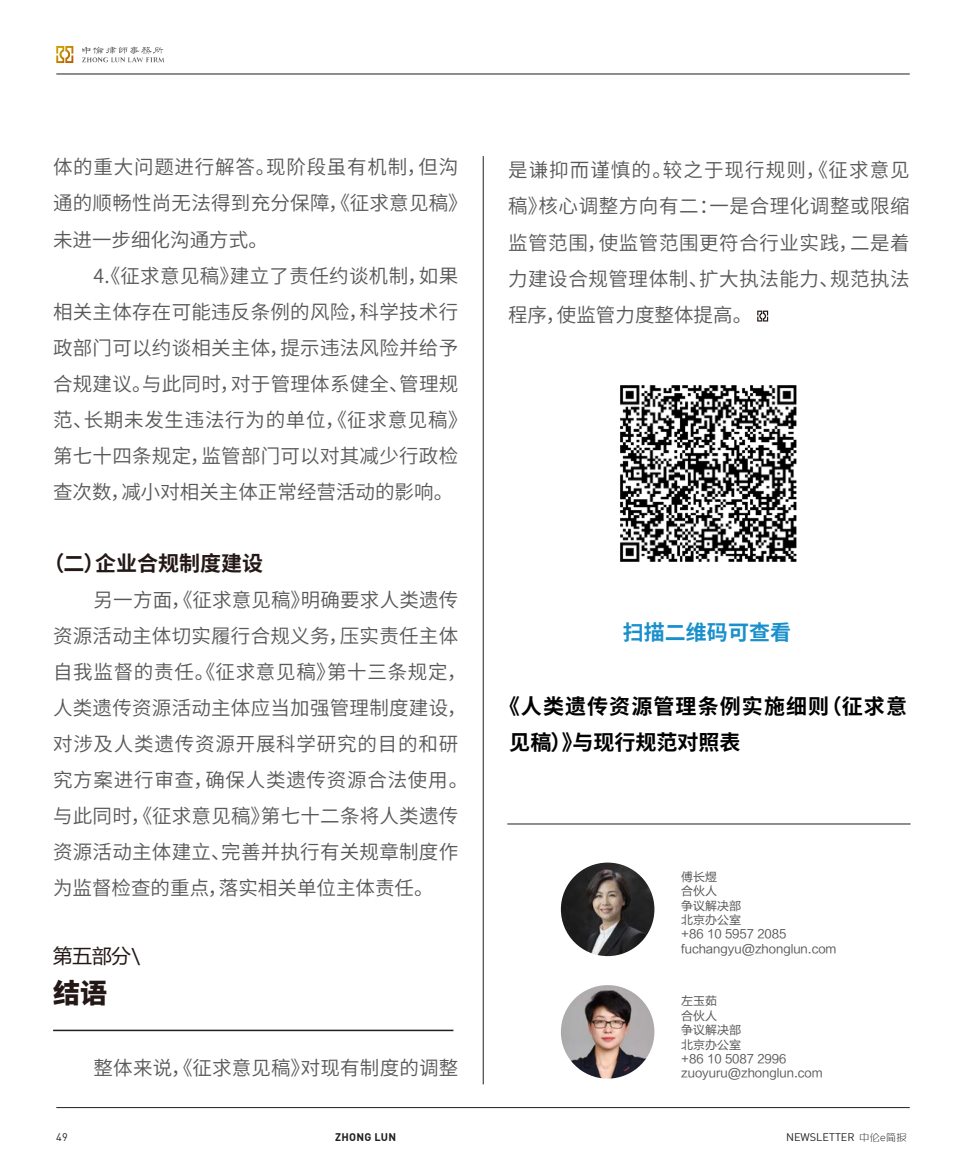
<style>
.page{position:relative;width:966px;height:1174px;background:#fff}
.page>*{position:absolute;margin:0;border:0;box-sizing:border-box;transform-origin:0 0}
.t1{font:800 27px "Source Han Sans CN";color:#231815}
.t2{font:700 21px/36px "Source Han Sans CN";letter-spacing:.05em;color:#000}
.t3{font:700 21px "Source Han Sans CN";color:#231815}
.t4{font:700 21px "Source Han Sans CN";color:#1990cc}
.t5{font:19.5px/36px "Source Han Sans CN";letter-spacing:.015em;color:#595757}
.t6{font:19.5px "Microsoft Ya Hei";color:#231815}
.t7{font:12px/14.4px "FZLTHK GBK1 0";color:#595757}
.t8{font:10.8px "DINOT";color:#1f1f20}
.t9{font:700 10.8px "DINOT";letter-spacing:.02em;color:#1f1f20}
.s1{font-family:"ZHSRXT GBK1 0";font-size:10.5px}
</style>
<div class="page">
<hr style="left:56px;top:74px;width:853px;height:1px;background:#1f1f20">
<svg style="left:82px;top:47px;width:82px;height:15px"></svg>
<svg style="left:56px;top:46px;width:17px;height:17px"></svg>
<hr style="left:56px;top:1107px;width:853px;height:1px;background:#1f1f20">
<hr style="left:53px;top:1029px;width:400px;height:2px;background:#1f1f20">
<svg style="left:757px;top:310px;width:11px;height:11px"></svg>
<hr style="left:507px;top:823px;width:403px;height:1px;background:#1f1f20">
<hr style="left:483px;top:156px;width:1px;height:928px;background:#1f1f20">
<img style="left:560px;top:862px;width:94px;height:94px;border-radius:47px">
<img style="left:560px;top:985px;width:94px;height:93px;border-radius:47px">
<img style="left:620px;top:385px;width:177px;height:177px">
<p class="t5" style="left:53px;top:150px;width:416px">体的重大问题进行解答。现阶段虽有机制，但沟通的顺畅性尚无法得到充分保障，《征求意见稿》未进一步细化沟通方式。</p>
<p class="t5" style="left:53px;top:258px;width:416px;text-indent:41px">4.《征求意见稿》建立了责任约谈机制，如果相关主体存在可能违反条例的风险，科学技术行政部门可以约谈相关主体，提示违法风险并给予合规建议。与此同时，对于管理体系健全、管理规范、长期未发生违法行为的单位，《征求意见稿》第七十四条规定，监管部门可以对其减少行政检查次数，减小对相关主体正常经营活动的影响。</p>
<p class="t3" style="left:43px;top:551px;width:221px">（二）企业合规制度建设</p>
<p class="t5" style="left:53px;top:582px;width:416px;text-indent:41px">另一方面，《征求意见稿》明确要求人类遗传资源活动主体切实履行合规义务，压实责任主体自我监督的责任。《征求意见稿》第十三条规定，人类遗传资源活动主体应当加强管理制度建设，对涉及人类遗传资源开展科学研究的目的和研究方案进行审查，确保人类遗传资源合法使用。与此同时，《征求意见稿》第七十二条将人类遗传资源活动主体建立、完善并执行有关规章制度作为监督检查的重点，落实相关单位主体责任。</p>
<p class="t6" style="left:53px;top:942px;width:89px">第五部分\</p>
<h1 class="t1" style="left:53px;top:977px;width:55px">结语</h1>
<p class="t5" style="left:94px;top:1050px;width:366px">整体来说，《征求意见稿》对现有制度的调整</p>
<p class="t5" style="left:508px;top:153px;width:403px;text-align:justify">是谦抑而谨慎的。较之于现行规则，《征求意见稿》核心调整方向有二：一是合理化调整或限缩监管范围，使监管范围更符合行业实践，二是着力建设合规管理体制、扩大执法能力、规范执法程序，使监管力度整体提高。</p>
<p class="t4" style="left:622px;top:620px;width:170px">扫描二维码可查看</p>
<p class="t2" style="left:509px;top:688px;width:399px;text-indent:-10px">《人类遗传资源管理条例实施细则（征求意见稿）》与现行规范对照表</p>
<p class="t7" style="left:681px;top:869px;width:157px">傅长煜<br>合伙人<br>争议解决部<br>北京办公室<br>+86 10 5957 2085 fuchangyu@zhonglun.com</p>
<p class="t7" style="left:681px;top:994px;width:143px">左玉茹<br>合伙人<br>争议解决部<br>北京办公室<br>+86 10 5087 2996 zuoyuru@zhonglun.com</p>
<p class="t8" style="left:56px;top:1129px;width:13px">49</p>
<p class="t9" style="left:335px;top:1128px;width:62px">ZHONG LUN</p>
<p class="t8" style="left:786px;top:1129px;width:122px">NEWSLETTER <span class="s1">中伦e简报</span></p>
</div>
